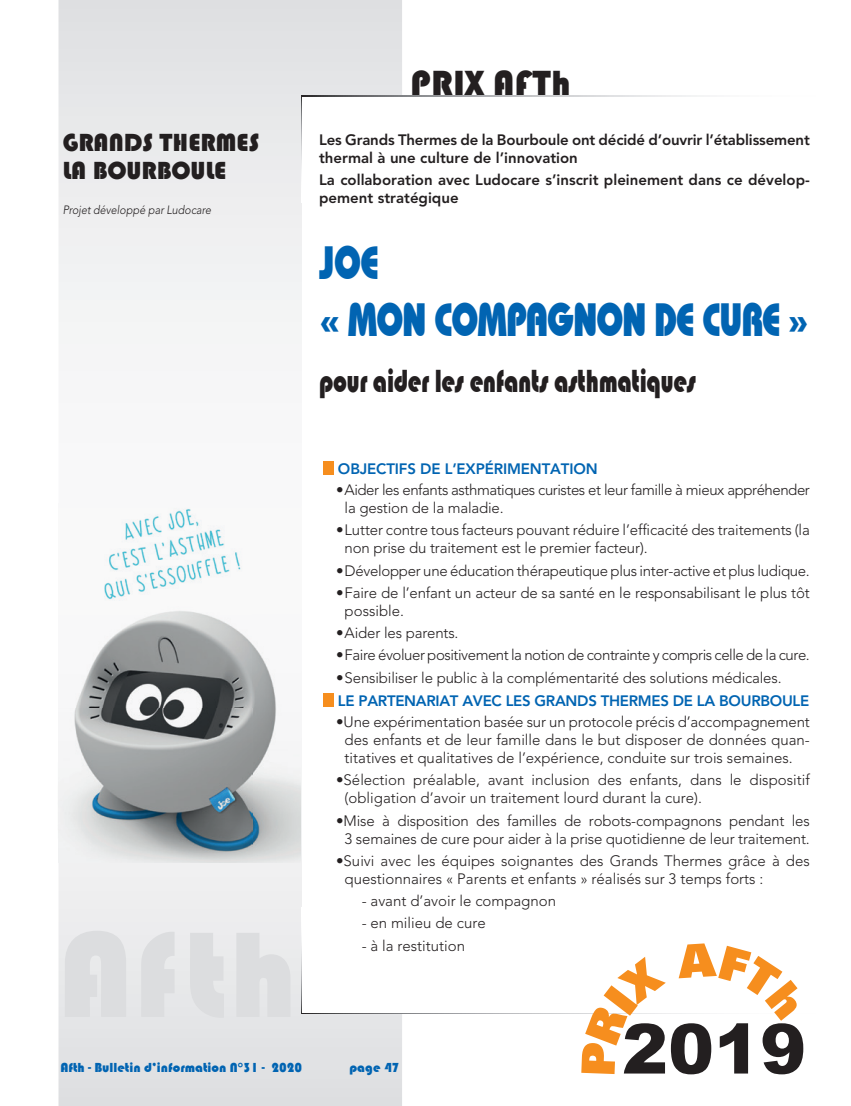
<style>
.page{position:relative;width:851px;height:1106px;background:#fff}
.page>*{position:absolute;margin:0;border:0;box-sizing:border-box;transform-origin:0 0}
.t1{font:900 69px "Arial";color:#231f20}
.t2{font:800 46.5px/57px "Bauhaus IT Cby BT";letter-spacing:-.025em;color:#0164b2;scale:.75 1}
.t3{font:36px "Bauhaus 93";letter-spacing:.01em;color:#231f20}
.t4{font:33px "Bauhaus 93";letter-spacing:-.015em;color:#231f20;scale:.75 1}
.t5{font:25.5px/28.5px "Bauhaus 93";color:#231f20}
.t6{font:300 15px/18px "Avenir";letter-spacing:-.01em;color:#231f20}
.t7{font:800 15px/18px "Avenir";color:#231f20}
.t8{font:300 15px/18px "Avenir";letter-spacing:-.03em;color:#231f20}
.t9{font:800 15px "Avenir";letter-spacing:-.02em;color:#0164b2}
.t10{font:13.5px "Bauhaus 93";color:#0164b2}
.t11{font:italic 300 12px "Avenir";color:#231f20;scale:.9 1}
</style>
<div class="page">
<svg style="left:58px;top:0;width:344px;height:1106px"></svg>
<div style="left:302px;top:95px;width:497px;height:918px;background:#fff"></div>
<svg style="left:302px;top:96px;width:402px;height:1px"></svg>
<svg style="left:301px;top:96px;width:1px;height:106px"></svg>
<svg style="left:301px;top:1013px;width:280px;height:1px"></svg>
<svg style="left:301px;top:907px;width:1px;height:106px"></svg>
<div style="left:323px;top:461px;width:11px;height:13px;background:#f68e1e"></div>
<div style="left:323px;top:693px;width:11px;height:13px;background:#f68e1e"></div>
<img style="left:58px;top:503px;width:243px;height:359px">
<svg style="left:581px;top:943px;width:216px;height:131px"></svg>
<h3 class="t5" style="left:63px;top:128px;width:198px">GRANDS THERMES<br>LA BOURBOULE</h3>
<p class="t11" style="left:63px;top:203px;width:166px">Projet développé par Ludocare</p>
<h3 class="t3" style="left:410px;top:63px;width:161px">PRIX AFTh</h3>
<p class="t7" style="left:319px;top:131px;width:492px">Les Grands Thermes de la Bourboule ont décidé d’ouvrir l’établissement thermal à une culture de l’innovation</p>
<p class="t7" style="left:319px;top:171px;width:492px">La collaboration avec Ludocare s’inscrit pleinement dans ce dévelop&shy;pement stratégique</p>
<h2 class="t2" style="left:319px;top:235px;width:654px">JOE<br>« MON COMPAGNON DE CURE »</h2>
<h3 class="t4" style="left:319px;top:363px;width:503px">pour aider les enfants asthmatiques</h3>
<p class="t9" style="left:338px;top:460px;width:261px">OBJECTIFS DE L’EXPÉRIMENTATION</p>
<p class="t8" style="left:344px;top:481px;width:466px;text-indent:-9px">• Aider les enfants asthmatiques curistes et leur famille à mieux appréhender la gestion de la maladie.</p>
<p class="t6" style="left:344px;top:521px;width:466px;text-indent:-9px">• Lutter contre tous facteurs pouvant réduire l’efficacité des traitements (la non prise du traitement est le premier facteur).</p>
<p class="t6" style="left:336px;top:561px;width:475px">• Développer une éducation thérapeutique plus inter-active et plus ludique.</p>
<p class="t6" style="left:344px;top:583px;width:466px;text-indent:-9px">• Faire de l’enfant un acteur de sa santé en le responsabilisant le plus tôt possible.</p>
<p class="t6" style="left:336px;top:624px;width:124px">• Aider les parents.</p>
<p class="t8" style="left:336px;top:646px;width:475px">• Faire évoluer positivement la notion de contrainte y compris celle de la cure.</p>
<p class="t6" style="left:336px;top:668px;width:447px">• Sensibiliser le public à la complémentarité des solutions médicales.</p>
<p class="t9" style="left:338px;top:692px;width:472px">LE PARTENARIAT AVEC LES GRANDS THERMES DE LA BOURBOULE</p>
<p class="t6" style="left:336px;top:713px;width:475px;text-align:center">•Une expérimentation basée sur un protocole précis d’accompagnement des enfants et de leur famille dans le but disposer de données quan&shy;titatives et qualitatives de l’expérience, conduite sur trois semaines.</p>
<p class="t6" style="left:344px;top:771px;width:466px;text-indent:-9px">•Sélection préalable, avant inclusion des enfants, dans le dispositif (obligation d’avoir un traitement lourd durant la cure).</p>
<p class="t6" style="left:336px;top:811px;width:475px;text-align:center">•Mise à disposition des familles de robots-compagnons pendant les<br>3 semaines de cure pour aider à la prise quotidienne de leur traitement.</p>
<p class="t6" style="left:344px;top:851px;width:466px;text-indent:-9px">•Suivi avec les équipes soignantes des Grands Thermes grâce à des questionnaires « Parents et enfants » réalisés sur 3 temps forts :</p>
<p class="t6" style="left:361px;top:892px;width:196px">- avant d’avoir le compagnon</p>
<p class="t6" style="left:361px;top:914px;width:125px">- en milieu de cure</p>
<p class="t6" style="left:361px;top:936px;width:105px">- à la restitution</p>
<p class="t10" style="left:60px;top:1059px;width:243px">Afth - Bulletin d’information N°31 - 2020</p>
<p class="t10" style="left:349px;top:1059px;width:51px">page 47</p>
<h1 class="t1" style="left:622px;top:998px;width:186px">2019</h1>
</div>
